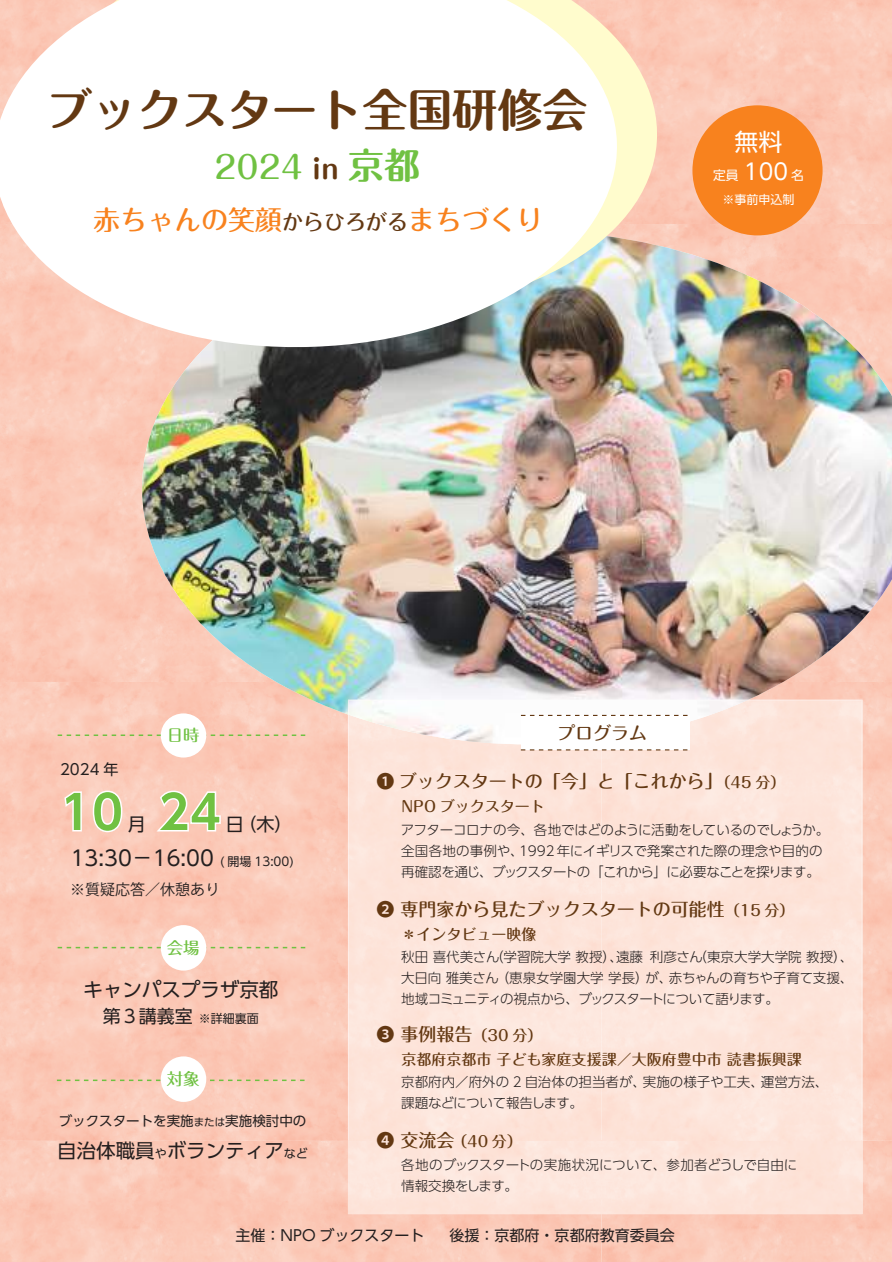
<style>
.page{position:relative;width:892px;height:1262px;background:#fff}
.page>*{position:absolute;margin:0;border:0;box-sizing:border-box;transform-origin:0 0}
.t1{font:700 48px "UD Shin Go Pro";color:#70c142}
.t2{font:700 45px "Maru Fo Pro";color:#633812}
.t3{font:500 31.5px "Maru Fo Pro";color:#70c142}
.t4{font:500 27px "Maru Fo Pro";color:#f8821e}
.t5{font:24px "UD Shin Go Pro";color:#fff}
.t6{font:21px "UD Shin Go Pro";color:#241f1f}
.t7{font:19.5px "UD Shin Go Pro";color:#241f1f}
.t8{font:500 18px "Maru Fo Pro";color:#633812}
.t9{font:18px "UD Shin Go Pro";color:#241f1f}
.t10{font:500 16.5px "Maru Fo Pro";color:#70c142}
.t11{font:500 16.05px "Maru Fo Pro";color:#70c142}
.t12{font:500 15px/24.3px "Maru Fo Pro";color:#633812}
.t13{font:15px "UD Shin Go Pro";color:#241f1f}
.t14{font:15px "Koz Go Pr 6 N";color:#241f1f}
.t15{font:300 13.5px/21px "UD Shin Go Pro";letter-spacing:-.015em;color:#241f1f}
.t16{font:13.5px "UD Shin Go Pro";color:#241f1f}
.t17{font:12.75px "UD Shin Go Pro";color:#fff}
.t18{font:12px "UD Shin Go Pro";color:#fff}
.s1{font-weight:700;font-size:27px;color:#633812}
.s2{font-weight:700;font-size:36px}
.s3{font-size:21px;color:#633812}
.s4{font-size:22.2px}
.s5{font-size:12px}
.s6{font-size:10.5px}
.s7{font-family:"Koz Go Pr 6 N";font-weight:400}
.s8{font-size:15px}
.s9{color:#241f1f}
.s10{font-family:"Koz Go Pr 6 N";font-weight:400;font-size:18px}
.s11{font-size:18px}
</style>
<div class="page">
<img style="left:861px;top:682px;width:30px;height:459px">
<img style="left:0;top:0;width:891px;height:682px">
<svg style="left:58px;top:734px;width:251px;height:2px"></svg>
<div style="left:161px;top:713px;width:45px;height:44px;background:#fff;border-radius:50%"></div>
<svg style="left:58px;top:947px;width:251px;height:1px"></svg>
<div style="left:161px;top:925px;width:45px;height:45px;background:#fff;border-radius:50%"></div>
<svg style="left:63px;top:790px;width:20px;height:42px"></svg>
<svg style="left:92px;top:790px;width:31px;height:43px"></svg>
<svg style="left:155px;top:790px;width:66px;height:42px"></svg>
<svg style="left:57px;top:1079px;width:252px;height:2px"></svg>
<div style="left:161px;top:1056px;width:45px;height:46px;background:#fff;border-radius:50%"></div>
<img style="left:142px;top:488px;width:719px;height:226px">
<svg style="left:620px;top:0;width:43px;height:320px"></svg>
<svg style="left:0;top:0;width:620px;height:352px"></svg>
<div style="left:348px;top:744px;width:253px;height:470px;background:#fde5da"></div>
<div style="left:601px;top:744px;width:261px;height:470px;background:#fde5da"></div>
<img style="left:349px;top:715px;width:397px;height:29px">
<img style="left:348px;top:715px;width:1px;height:426px">
<div style="left:746px;top:700px;width:116px;height:441px;background:#fde4da"></div>
<img style="left:348px;top:700px;width:400px;height:15px">
<div style="left:521px;top:715px;width:168px;height:35px;background:#fff"></div>
<svg style="left:521px;top:749px;width:167px;height:1px"></svg>
<svg style="left:521px;top:715px;width:167px;height:1px"></svg>
<div style="left:692px;top:105px;width:130px;height:130px;background:#f8821e;border-radius:50%"></div>
<h2 class="t2" style="left:47px;top:74px;width:541px">ブックスタート全国研修会</h2>
<h3 class="t3" style="left:214px;top:142px;width:207px">2024 <span class="s1">in</span> <span class="s2">京都</span></h3>
<h3 class="t4" style="left:93px;top:199px;width:451px">赤ちゃんの笑顔<span class="s3">からひろがる</span>まちづくり</h3>
<h3 class="t5" style="left:734px;top:123px;width:49px">無料</h3>
<p class="t17" style="left:713px;top:164px;width:92px">定員 <span class="s4">100</span> 名</p>
<p class="t18" style="left:722px;top:189px;width:73px">※事前申込制</p>
<p class="t11" style="left:167px;top:722px;width:34px">日時</p>
<h3 class="t8" style="left:557px;top:719px;width:91px">プログラム</h3>
<p class="t13" style="left:60px;top:757px;width:60px">2024 年</p>
<h1 class="t1" style="left:60px;top:773px;width:65px">10</h1>
<h3 class="t9" style="left:128px;top:809px;width:19px">月</h3>
<h1 class="t1" style="left:158px;top:773px;width:65px">24</h1>
<h3 class="t9" style="left:226px;top:809px;width:68px">日（木）</h3>
<h3 class="t6" style="left:71px;top:841px;width:224px">13:30－16:00 <span class="s5">( 開場 13:00)</span></h3>
<p class="t14" style="left:70px;top:880px;width:152px">※質疑応答／休憩あり</p>
<p class="t10" style="left:167px;top:934px;width:34px">会場</p>
<h3 class="t7" style="left:83px;top:974px;width:196px">キャンパスプラザ京都</h3>
<h3 class="t9" style="left:103px;top:1001px;width:157px">第３講義室 <span class="s5">※詳細裏面</span></h3>
<p class="t10" style="left:167px;top:1065px;width:34px">対象</p>
<p class="t16" style="left:59px;top:1109px;width:249px">ブックスタートを実施<span class="s6">または</span>実施検討中の</p>
<h3 class="t7" style="left:57px;top:1135px;width:252px">自治体職員<span class="s5">や</span>ボランティア<span class="s5">など</span></h3>
<h3 class="t8" style="left:376px;top:767px;width:410px"><span class="s7">❶</span> ブックスタートの「今」と「これから」<span class="s8">（45 分）</span></h3>
<p class="t12" style="left:376px;top:793px;width:170px"><span class="s9">　</span> NPO ブックスタート</p>
<p class="t15" style="left:401px;top:818px;width:430px">アフターコロナの今、各地ではどのように活動をしているのでしょうか。全国各地の事例や、1992年にイギリスで発案された際の理念や目的の再確認を通じ、ブックスタートの「これから」に必要なことを探ります。</p>
<h3 class="t8" style="left:376px;top:895px;width:419px"><span class="s7">❷</span> 専門家から見たブックスタートの可能性<span class="s8">（15 分）</span></h3>
<p class="t12" style="left:376px;top:920px;width:161px"><span class="s9">　</span> ＊インタビュー映像</p>
<p class="t15" style="left:401px;top:946px;width:453px;text-align:justify">秋田 喜代美さん（学習院大学 教授）、遠藤｠利彦さん（東京大学大学院 教授）、大日向 雅美さん（恵泉女学園大学 学長）が、赤ちゃんの育ちや子育て支援、地域コミュニティの視点から、ブックスタートについて語ります。</p>
<p class="t12" style="left:376px;top:1021px;width:426px"><span class="s10">❸</span> <span class="s11">事例報告</span>（30 分）<br><span class="s9">　</span> 京都府京都市 子ども家庭支援課／大阪府豊中市 読書振興課</p>
<p class="t15" style="left:401px;top:1071px;width:428px">京都府内／府外の 2 自治体の担当者が、実施の様子や工夫、運営方法、課題などについて報告します。</p>
<p class="t12" style="left:376px;top:1127px;width:147px"><span class="s10">❹</span> <span class="s11">交流会</span>（40 分）</p>
<p class="t15" style="left:401px;top:1154px;width:397px">各地のブックスタートの実施状況について、参加者どうしで自由に情報交換をします。</p>
<p class="t13" style="left:235px;top:1223px;width:190px">主催：NPO ブックスタート</p>
<p class="t13" style="left:449px;top:1223px;width:226px">後援：京都府・京都府教育委員会</p>
</div>
